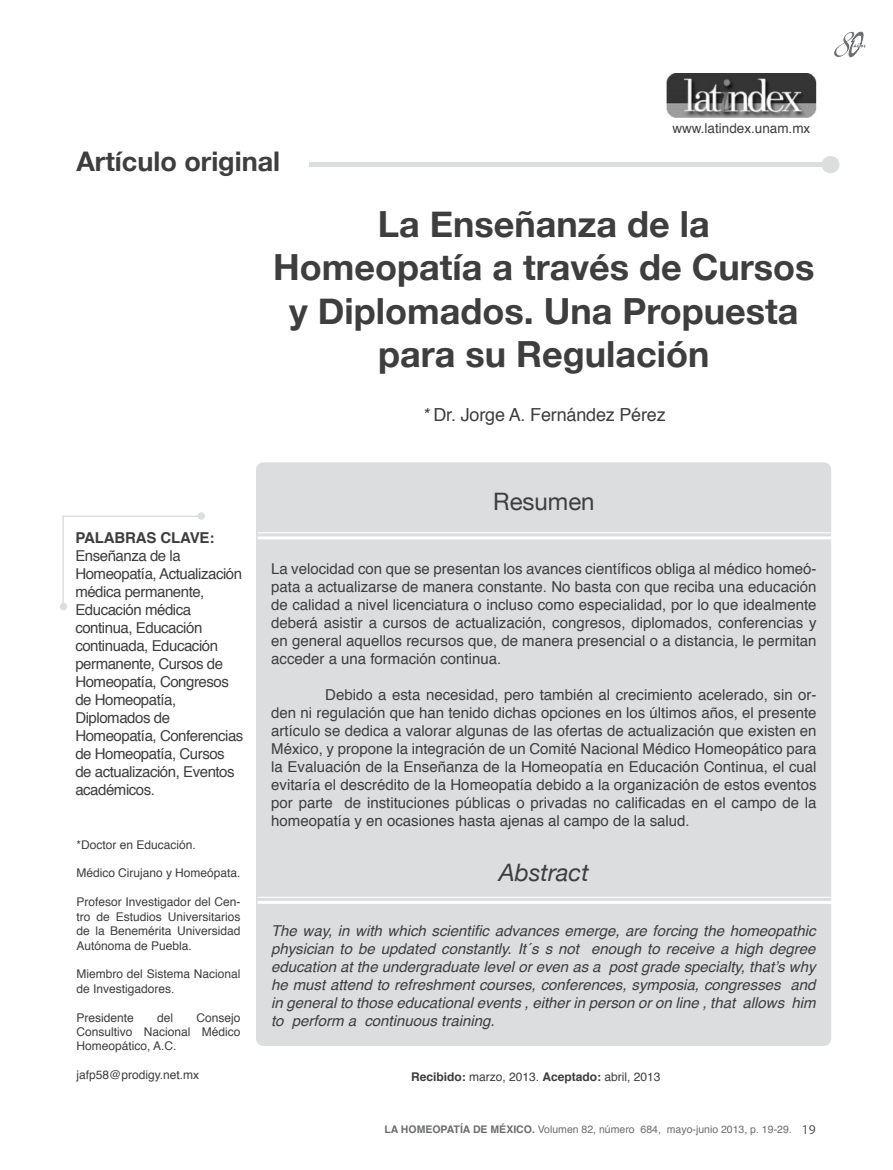
<style>
.page{position:relative;width:893px;height:1170px;background:#fff}
.page>*{position:absolute;margin:0;border:0;box-sizing:border-box;transform-origin:0 0}
.t1{font:700 36px/43.2px "Helvetica Neue";color:#3e3e3f;text-align:center}
.t2{font:700 27px "Helvetica Neue";color:#3e3e3f}
.t3{font:italic 24px "Helvetica Neue";color:#3e3e3f}
.t4{font:24px "Helvetica Neue";color:#3e3e3f}
.t5{font:18px "Helvetica";letter-spacing:-.01em;color:#3e3e3f}
.t6{font:15px/18px "Helvetica";letter-spacing:-.03em;color:#3e3e3f;text-align:justify}
.t7{font:italic 15px/18px "Helvetica";color:#3e3e3f;text-align:justify}
.t8{font:700 15px "Helvetica";letter-spacing:-.01em;color:#3e3e3f}
.t9{font:13.5px "Helvetica";color:#3e3e3f}
.t10{font:12px/14.4px "Helvetica";color:#3e3e3f;text-align:justify}
.t11{font:10.5px "Helvetica";color:#6c6d70}
.s1{font-style:italic}
.s2{font-weight:700}
.s3{font-family:"Myriad Pro";font-size:13.5px;color:#57585a}
</style>
<div class="page">
<svg style="left:834px;top:31px;width:32px;height:27px"></svg>
<div style="left:256px;top:462px;width:575px;height:583px;background:#dcdddf;border-radius:7px"></div>
<hr style="left:258px;top:536px;width:575px;height:3px;background:#fff">
<hr style="left:258px;top:900px;width:575px;height:3px;background:#fff">
<hr style="left:258px;top:532px;width:575px;height:1px;background:#fff">
<hr style="left:258px;top:896px;width:575px;height:1px;background:#fff">
<div style="left:198px;top:512px;width:7px;height:7px;background:#dcdddf;border-radius:50%"></div>
<svg style="left:62px;top:515px;width:140px;height:94px"></svg>
<div style="left:60px;top:603px;width:7px;height:7px;background:#dcdddf;border-radius:50%"></div>
<div style="left:298px;top:162px;width:525px;height:5px;background:#dcdddf"></div>
<div style="left:821px;top:156px;width:18px;height:17px;background:#dcdddf;border-radius:50%"></div>
<div style="left:281px;top:154px;width:28px;height:21px;background:#fff"></div>
<img style="left:666px;top:73px;width:151px;height:44px">
<p class="t2" style="left:76px;top:137px;width:205px">Artículo original</p>
<p class="t9" style="left:672px;top:118px;width:140px">www.latindex.unam.mx</p>
<p class="t1" style="left:273px;top:201px;width:543px">La Enseñanza de la<br>Homeopatía a través de Cursos y Diplomados. Una Propuesta para su Regulación</p>
<p class="t5" style="left:422px;top:401px;width:245px"><span class="s1">*</span> Dr. Jorge A. Fernández Pérez</p>
<p class="t8" style="left:75px;top:526px;width:141px">PALABRAS CLAVE:</p>
<p class="t6" style="left:75px;top:547px;width:170px;text-align:left">Enseñanza de la<br>Homeopatía, Actualización médica permanente,<br>Educación médica continua, Educación continuada, Educación permanente, Cursos de<br>Homeopatía, Congresos de Homeopatía,<br>Diplomados de<br>Homeopatía, Conferencias de Homeopatía, Cursos de actualización, Eventos académicos.</p>
<p class="t10" style="left:77px;top:837px;width:121px">*Doctor en Educación.</p>
<p class="t10" style="left:77px;top:866px;width:165px">Médico Cirujano y Homeópata.</p>
<p class="t10" style="left:77px;top:895px;width:165px">Profesor Investigador del Cen&shy;tro de Estudios Universitarios de la Benemérita Universidad Autónoma de Puebla.</p>
<p class="t10" style="left:77px;top:967px;width:165px">Miembro del Sistema Nacional de Investigadores.</p>
<p class="t10" style="left:77px;top:1010px;width:59px">Presidente</p>
<p class="t10" style="left:157px;top:1010px;width:18px">del</p>
<p class="t10" style="left:77px;top:1010px;width:165px;text-indent:120px">Consejo Consultivo Nacional Médico Homeopático, A.C.</p>
<p class="t10" style="left:77px;top:1067px;width:124px">jafp58@prodigy.net.mx</p>
<p class="t4" style="left:493px;top:481px;width:103px">Resumen</p>
<p class="t6" style="left:271px;top:560px;width:547px">La velocidad con que se presentan los avances científicos obliga al médico homeó&shy;pata a actualizarse de manera constante. No basta con que reciba una educación de calidad a nivel licenciatura o incluso como especialidad, por lo que idealmente deberá asistir a cursos de actualización, congresos, diplomados, conferencias y en general aquellos recursos que, de manera presencial o a distancia, le permitan acceder a una formación continua.</p>
<p class="t6" style="left:271px;top:686px;width:547px;text-indent:54px">Debido a esta necesidad, pero también al crecimiento acelerado, sin or&shy;den ni regulación que han tenido dichas opciones en los últimos años, el presente artículo se dedica a valorar algunas de las ofertas de actualización que existen en México, y propone la integración de un Comité Nacional Médico Homeopático para la Evaluación de la Enseñanza de la Homeopatía en Educación Continua, el cual evitaría el descrédito de la Homeopatía debido a la organización de estos eventos por parte de instituciones públicas o privadas no calificadas en el campo de la homeopatía y en ocasiones hasta ajenas al campo de la salud.</p>
<p class="t3" style="left:499px;top:852px;width:92px">Abstract</p>
<p class="t7" style="left:271px;top:922px;width:546px">The way, in with which scientific advances emerge, are forcing the homeopathic physician to be updated constantly. It´s s not enough to receive a high degree education at the undergraduate level or even as a post grade specialty, that’s why he must attend to refreshment courses, conferences, symposia, congresses and in general to those educational events , either in person or on line , that allows him to perform a continuous training.</p>
<p class="t10" style="left:411px;top:1070px;width:251px"><span class="s2">Recibido:</span> marzo, 2013. <span class="s2">Aceptado:</span> abril, 2013</p>
<p class="t11" style="left:384px;top:1120px;width:433px"><span class="s2">LA HOMEOPATÍA DE MÉXICO.</span> Volumen 82, número 684, mayo-junio 2013, p. 19-29. <span class="s3">19</span></p>
</div>
